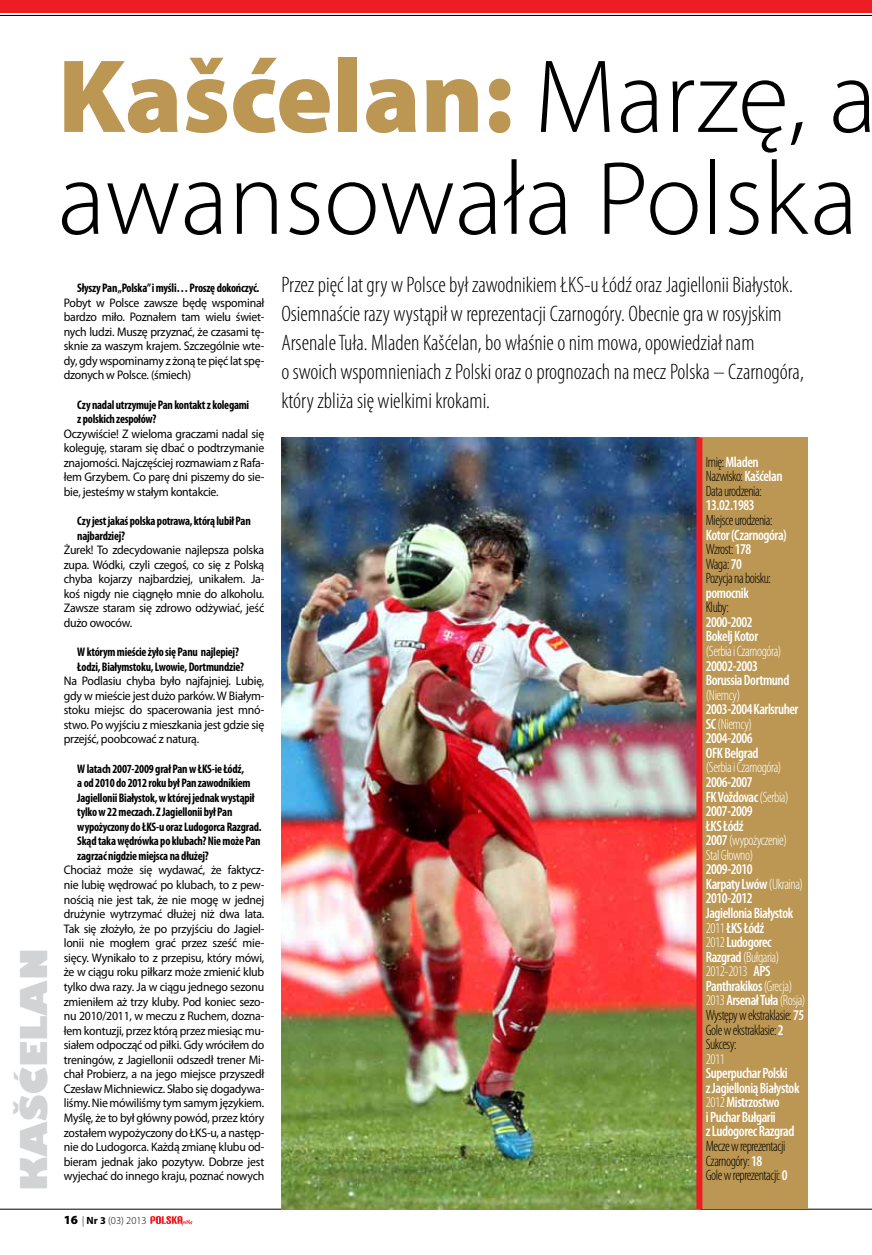
<style>
.page{position:relative;width:872px;height:1255px;background:#fff}
.page>*{position:absolute;margin:0;border:0;box-sizing:border-box;transform-origin:0 0}
.t1{font:300 105px/101.9px "Myriad Pro";color:#000}
.t2{font:800 36px "Gill Sans";color:#d1d3d4}
.t3{font:300 condensed 22.5px/29.1px "Myriad Pro";color:#000}
.t4{font:600 condensed 15px/14.5px "Myriad Pro";letter-spacing:-.03em;color:#fff;scale:.95 1}
.t5{font:300 condensed 15px/14.5px "Myriad Pro";letter-spacing:-.03em;color:#000;scale:.95 1}
.t6{font:300 condensed 15px "Myriad Pro";letter-spacing:-.03em;color:#fff;scale:.95 1}
.t7{font:12.45px/14.5px "Myriad Pro";letter-spacing:-.02em;color:#000;text-align:justify;scale:.95 1}
.t8{font:700 condensed 12.45px/14.5px "Myriad Pro";letter-spacing:-.02em;color:#000;scale:.95 1}
.t9{font:300 10.5px "Myriad Pro";color:#000}
.s1{font-weight:900;color:#bb9753}
.s2{font-weight:900;font-size:12.45px}
.s3{font-weight:700}
.s4{font-weight:600;color:#fff}
.s5{font-weight:300}
.s6{font-weight:300;color:#000}
</style>
<div class="page">
<hr style="left:0;top:1208px;width:872px;height:1px;background:#000">
<hr style="left:0;top:15px;width:872px;height:1px;background:#000">
<div style="left:0;top:0;width:872px;height:13px;background:#ed1d24"></div>
<svg style="left:150px;top:1216px;width:42px;height:9px"></svg>
<img style="left:281px;top:437px;width:415px;height:772px">
<div style="left:699px;top:437px;width:109px;height:772px;background:#bb9753"></div>
<div style="left:696px;top:437px;width:6px;height:772px;background:#ed1d24"></div>
<h1 class="t1" style="left:58px;top:45px;width:820px"><span class="s1">Kašćelan:</span> Marzę, a awansowała Polska</h1>
<h2 class="t2" style="left:11px;top:1191px;width:244px;rotate:-90deg">kaŠćelan</h2>
<p class="t8" style="left:77px;top:280px;width:193px">Słyszy Pan „Polska” i myśli… Proszę dokończyć.</p>
<p class="t7" style="left:64px;top:295px;width:213px">Pobyt w Polsce zawsze będę wspominał bardzo miło. Poznałem tam wielu świet&shy;nych ludzi. Muszę przyznać, że czasami tę&shy;sknie za waszym krajem. Szczególnie wte&shy;dy, gdy wspominamy z żoną te pięć lat spę&shy;dzonych w Polsce. (śmiech)</p>
<p class="t8" style="left:77px;top:397px;width:182px">Czy nadal utrzymuje Pan kontakt z kolegami z polskich zespołów?</p>
<p class="t7" style="left:64px;top:426px;width:213px">Oczywiście! Z wieloma graczami nadal się koleguję, staram się dbać o podtrzymanie znajomości. Najczęściej rozmawiam z Rafa&shy;łem Grzybem. Co parę dni piszemy do sie&shy;bie, jesteśmy w stałym kontakcie.</p>
<p class="t8" style="left:77px;top:513px;width:184px">Czy jest jakaś polska potrawa, którą lubił Pan najbardziej?</p>
<p class="t7" style="left:64px;top:542px;width:213px">Żurek! To zdecydowanie najlepsza polska zupa. Wódki, czyli czegoś, co się z Polską chyba kojarzy najbardziej, unikałem. Ja&shy;koś nigdy nie ciągnęło mnie do alkoholu.<br>Zawsze staram się zdrowo odżywiać, jeść dużo owoców.</p>
<p class="t8" style="left:77px;top:644px;width:177px">W którym mieście żyło się Panu najlepiej?<br>Łodzi, Białymstoku, Lwowie, Dortmundzie?</p>
<p class="t7" style="left:64px;top:673px;width:213px">Na Podlasiu chyba było najfajniej. Lubię, gdy w mieście jest dużo parków. W Białym&shy;stoku miejsc do spacerowania jest mnó&shy;stwo. Po wyjściu z mieszkania jest gdzie się przejść, poobcować z naturą.</p>
<p class="t8" style="left:77px;top:760px;width:195px">W latach 2007-2009 grał Pan w ŁKS-ie Łódź,<br>a od 2010 do 2012 roku był Pan zawodnikiem Jagiellonii Białystok, w której jednak wystąpił tylko w 22 meczach. Z Jagiellonii był Pan wypożyczony do ŁKS-u oraz Ludogorca Razgrad.<br>Skąd taka wędrówka po klubach? Nie może Pan zagrzać nigdzie miejsca na dłużej?</p>
<p class="t7" style="left:64px;top:862px;width:213px">Chociaż może się wydawać, że faktycz&shy;nie lubię wędrować po klubach, to z pew&shy;nością nie jest tak, że nie mogę w jednej drużynie wytrzymać dłużej niż dwa lata.<br>Tak się złożyło, że po przyjściu do Jagiel&shy;lonii nie mogłem grać przez sześć mie&shy;sięcy. Wynikało to z przepisu, który mówi, że w ciągu roku piłkarz może zmienić klub tylko dwa razy. Ja w ciągu jednego sezonu zmieniłem aż trzy kluby. Pod koniec sezo&shy;nu 2010/2011, w meczu z Ruchem, dozna&shy;łem kontuzji, przez którą przez miesiąc mu&shy;siałem odpocząć od piłki. Gdy wróciłem do treningów, z Jagiellonii odszedł trener Mi&shy;chał Probierz, a na jego miejsce przyszedł Czesław Michniewicz. Słabo się dogadywa&shy;liśmy. Nie mówiliśmy tym samym językiem.<br>Myślę, że to był główny powód, przez który zostałem wypożyczony do ŁKS-u, a następ&shy;nie do Ludogorca. Każdą zmianę klubu od&shy;bieram jednak jako pozytyw. Dobrze jest wyjechać do innego kraju, poznać nowych</p>
<p class="t9" style="left:64px;top:1213px;width:84px"><span class="s2">16</span> | <span class="s3">Nr 3</span> (03) 2013</p>
<p class="t3" style="left:281px;top:270px;width:524px">Przez pięć lat gry w Polsce był zawodnikiem ŁKS-u Łódź oraz Jagiellonii Białystok.<br>Osiemnaście razy wystąpił w reprezentacji Czarnogóry. Obecnie gra w rosyjskim Arsenale Tuła. Mladen Kašćelan, bo właśnie o nim mowa, opowiedział nam<br>o swoich wspomnieniach z Polski oraz o prognozach na mecz Polska – Czarnogóra, który zbliża się wielkimi krokami.</p>
<p class="t5" style="left:706px;top:454px;width:82px">Imię:<span class="s4">Mladen<br></span>Nazwisko:<span class="s4">Kašćelan<br></span>Data urodzenia:</p>
<p class="t4" style="left:706px;top:498px;width:53px">13.02.1983</p>
<p class="t5" style="left:706px;top:512px;width:72px">Miejsce urodzenia:</p>
<p class="t5" style="left:706px;top:527px;width:87px"><span class="s4">Kotor (Czarnogóra)<br></span>Wzrost:<span class="s4">178<br></span>Waga:<span class="s4">70<br></span>Pozycja na boisku:</p>
<p class="t4" style="left:706px;top:585px;width:47px">pomocnik</p>
<p class="t5" style="left:706px;top:600px;width:26px">Kluby:</p>
<p class="t4" style="left:706px;top:614px;width:57px">2000-2002<br>Bokelj Kotor</p>
<p class="t6" style="left:706px;top:642px;width:81px">(Serbia i Czarnogóra)</p>
<p class="t4" style="left:706px;top:658px;width:90px">20002-2003<br>Borussia Dortmund</p>
<p class="t6" style="left:706px;top:685px;width:38px">(Niemcy)</p>
<p class="t4" style="left:706px;top:701px;width:99px">2003-2004Karlsruher<br>SC <span class="s5">(Niemcy)<br></span>2004-2006<br>OFK Belgrad</p>
<p class="t6" style="left:706px;top:758px;width:81px">(Serbia i Czarnogóra)</p>
<p class="t4" style="left:706px;top:774px;width:89px">2006-2007<br>FK Voždovac <span class="s5">(Serbia)<br></span>2007-2009<br>ŁKS Łódź<br>2007 <span class="s5">(wypożyczenie)<br>Stal Głowno)</span></p>
<p class="t4" style="left:706px;top:861px;width:106px">2009-2010<br>Karpaty Lwów <span class="s5">(Ukraina)<br></span>2010-2012<br>Jagiellonia Białystok<br><span class="s5">2011</span> ŁKS Łódź<br><span class="s5">2012</span> Ludogorec<br>Razgrad <span class="s5">(Bułgaria)<br>2012-2013</span> APS<br>Panthrakikos <span class="s5">(Grecja)<br>2013</span> Arsenał Tuła <span class="s5">(Rosja)<br></span><span class="s6">Występy w ekstraklasie:</span>75<br><span class="s6">Gole w ekstraklasie:</span>2<br><span class="s6">Sukcesy:</span></p>
<p class="t6" style="left:706px;top:1049px;width:22px">2011</p>
<p class="t4" style="left:706px;top:1065px;width:100px">Superpuchar Polski<br>z Jagiellonią Białystok<br><span class="s5">2012</span> Mistrzostwo<br>i Puchar Bułgarii<br>z Ludogorec Razgrad</p>
<p class="t5" style="left:706px;top:1138px;width:88px">Mecze w reprezentacji<br>Czarnogóry:<span class="s4">18<br></span>Gole w reprezentacji: <span class="s4">0</span></p>
</div>
